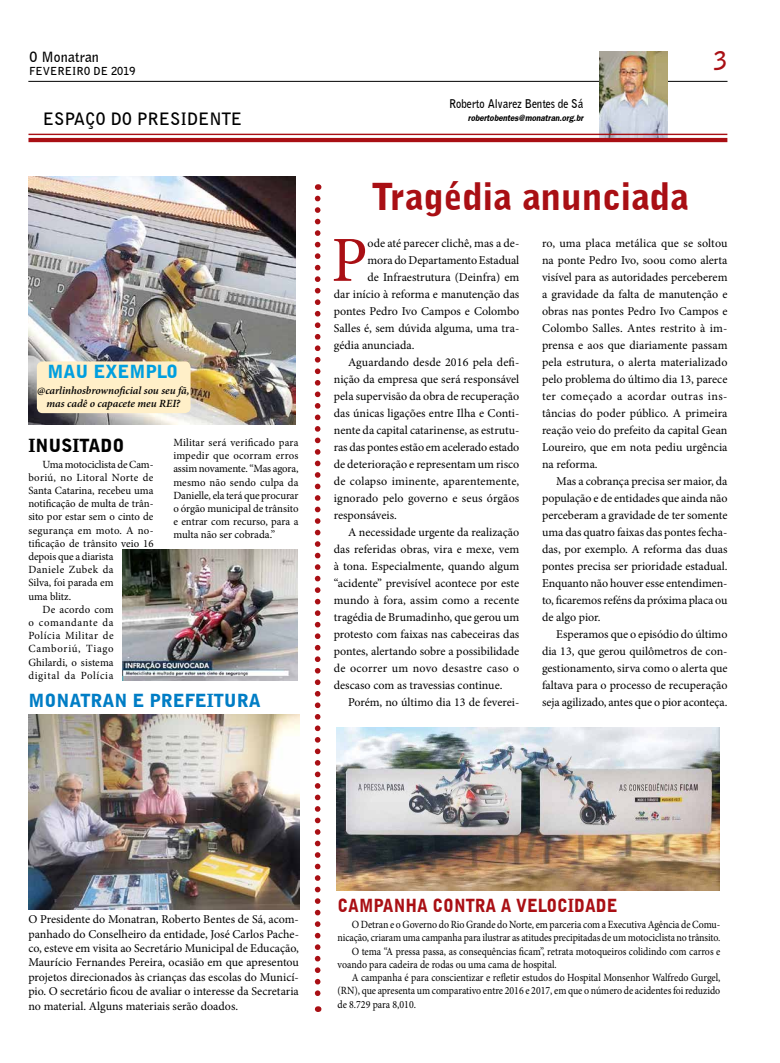
<style>
.page{position:relative;width:780px;height:1063px;background:#fff}
.page>*{position:absolute;margin:0;border:0;box-sizing:border-box;transform-origin:0 0}
.t1{font:64.3px "Minion Pro";color:#a90f14}
.t2{font:900 37px "Bell Gothic BT";color:#a90f14}
.t3{font:700 24px "Bell Gothic BT";color:#a90f14}
.t4{font:900 18px "Bell Gothic BT";color:#a90f14;scale:.9 1}
.t5{font:900 18px "Bell Gothic BT";color:#007dc5}
.t6{font:900 18px "Bell Gothic BT";color:#009fdf}
.t7{font:900 18px "Bell Gothic BT";color:#000}
.t8{font:700 17px "Bell Gothic BT";color:#000}
.t9{font:700 14px "Bell Gothic BT";color:#000}
.t10{font:12px/17px "Minion Pro";color:#000;text-align:justify}
.t11{font:12px "Minion Pro";letter-spacing:.02em;color:#000}
.t12{font:700 12px "Bell Gothic BT";color:#000;scale:.9 1}
.t13{font:11px "Minion Pro";color:#000;scale:.9 1}
.t14{font:11px/13.2px "Minion Pro";color:#000;text-align:justify}
.t15{font:italic 600 11px/13.2px "Minion Pro";letter-spacing:-.005em;color:#000;text-align:center}
.t16{font:11px "Minion Pro";letter-spacing:.06em;color:#000}
.t17{font:11px "Minion Pro";letter-spacing:.03em;color:#000}
.t18{font:11px "Minion Pro";letter-spacing:.025em;color:#000}
.t19{font:11px "Minion Pro";letter-spacing:.045em;color:#000}
.t20{font:700 11px "Bell Gothic BT";color:#000}
.t21{font:11px "Minion Pro";letter-spacing:.04em;color:#000}
.t22{font:11px "Minion Pro";letter-spacing:.055em;color:#000}
.t23{font:11px "Minion Pro";letter-spacing:.02em;color:#000}
.t24{font:italic 700 9px "Frankfurt Gothic";color:#000;scale:.9 1}
</style>
<div class="page">
<hr style="left:28px;top:81px;width:699px;height:1px;background:#000">
<img style="left:599px;top:52px;width:68px;height:86px">
<hr style="left:28px;top:134px;width:699px;height:1px;background:#a90f14">
<hr style="left:28px;top:138px;width:699px;height:4px;background:#a90f14">
<svg style="left:315px;top:199px;width:5px;height:813px"></svg>
<img style="left:336px;top:728px;width:383px;height:162px">
<img style="left:28px;top:176px;width:267px;height:249px">
<img style="left:122px;top:549px;width:175px;height:131px">
<div style="left:37px;top:361px;width:153px;height:52px;background:#ffefc8;border-radius:6px"></div>
<img style="left:28px;top:714px;width:271px;height:196px">
<p class="t9" style="left:29px;top:47px;width:71px">O Monatran</p>
<p class="t20" style="left:29px;top:64px;width:108px">FEVEREIRO DE 2019</p>
<h3 class="t8" style="left:43px;top:108px;width:201px">ESPAÇO DO PRESIDENTE</h3>
<h3 class="t6" style="left:48px;top:360px;width:83px">MAU EXEMPLO</h3>
<p class="t15" style="left:37px;top:384px;width:154px">@carlinhosbrownoficial sou seu fã, mas cadê o capacete meu REI?</p>
<h3 class="t7" style="left:28px;top:434px;width:19px">INUSI</h3>
<h3 class="t7" style="left:79px;top:434px;width:44px">TADO</h3>
<p class="t14" style="left:43px;top:458px;width:112px">Uma motociclista de Cam-</p>
<p class="t17" style="left:28px;top:470px;width:127px">boriú, no Litoral Norte de</p>
<p class="t14" style="left:28px;top:484px;width:127px">Santa Catarina, recebeu uma</p>
<p class="t14" style="left:28px;top:497px;width:127px">notificação de multa de trân-</p>
<p class="t14" style="left:28px;top:510px;width:127px">sito por estar sem o cinto de</p>
<p class="t18" style="left:28px;top:523px;width:127px">segurança em moto. A no-</p>
<p class="t14" style="left:28px;top:537px;width:127px">tificação de trânsito veio 16</p>
<p class="t14" style="left:28px;top:550px;width:87px">depois que a diarista</p>
<p class="t21" style="left:28px;top:562px;width:87px">Daniele Zubek da</p>
<p class="t14" style="left:28px;top:576px;width:87px">Silva, foi parada em</p>
<p class="t14" style="left:28px;top:590px;width:44px">uma blitz.</p>
<p class="t23" style="left:43px;top:602px;width:73px">De acordo com</p>
<p class="t22" style="left:28px;top:615px;width:87px">o comandante da</p>
<p class="t19" style="left:28px;top:628px;width:87px">Polícia Militar de</p>
<p class="t16" style="left:28px;top:642px;width:87px">Camboriú, Tiago</p>
<p class="t14" style="left:28px;top:656px;width:87px">Ghilardi, o sistema</p>
<p class="t16" style="left:28px;top:668px;width:87px">digital da Polícia</p>
<p class="t14" style="left:173px;top:436px;width:127px">Militar será verificado para impedir que ocorram erros assim novamente. “Mas agora, mesmo não sendo culpa da Danielle, ela terá que procurar o órgão municipal de trânsito e entrar com recurso, para a multa não ser cobrada.”</p>
<h3 class="t5" style="left:28px;top:689px;width:234px">M ONATRAN E PREFEITURA</h3>
<p class="t12" style="left:449px;top:96px;width:150px">Roberto Alvarez Bentes de Sá</p>
<p class="t24" style="left:468px;top:113px;width:129px">robertobentes@monatran.org.br</p>
<h2 class="t2" style="left:372px;top:174px;width:318px">TRAGÉDIA ANUNCIADA</h2>
<h3 class="t3" style="left:714px;top:45px;width:15px">3</h3>
<h1 class="t1" style="left:331px;top:217px;width:38px">P</h1>
<p class="t10" style="left:367px;top:235px;width:153px">ode até parecer clichê, mas a de-</p>
<p class="t10" style="left:367px;top:252px;width:153px">mora do Departamento Estadual</p>
<p class="t10" style="left:367px;top:269px;width:153px">de Infraestrutura (Deinfra) em</p>
<p class="t10" style="left:334px;top:286px;width:187px">dar início à reforma e manutenção das</p>
<p class="t10" style="left:334px;top:303px;width:187px">pontes Pedro Ivo Campos e Colombo</p>
<p class="t10" style="left:334px;top:320px;width:187px">Salles é, sem dúvida alguma, uma tra-</p>
<p class="t10" style="left:334px;top:337px;width:82px">gédia anunciada.</p>
<p class="t10" style="left:348px;top:354px;width:173px">Aguardando desde 2016 pela defi-</p>
<p class="t10" style="left:334px;top:371px;width:187px">nição da empresa que será responsável</p>
<p class="t10" style="left:334px;top:388px;width:187px">pela supervisão da obra de recuperação</p>
<p class="t10" style="left:334px;top:405px;width:187px">das únicas ligações entre Ilha e Conti-</p>
<p class="t10" style="left:334px;top:422px;width:187px">nente da capital catarinense, as estrutu-</p>
<p class="t10" style="left:334px;top:439px;width:187px">ras das pontes estão em acelerado estado</p>
<p class="t10" style="left:334px;top:456px;width:187px">de deterioração e representam um risco</p>
<p class="t10" style="left:334px;top:473px;width:187px">de colapso iminente, aparentemente,</p>
<p class="t10" style="left:334px;top:490px;width:187px">ignorado pelo governo e seus órgãos</p>
<p class="t10" style="left:334px;top:507px;width:64px">responsáveis.</p>
<p class="t10" style="left:348px;top:524px;width:173px">A necessidade urgente da realização</p>
<p class="t10" style="left:334px;top:541px;width:187px">das referidas obras, vira e mexe, vem</p>
<p class="t10" style="left:334px;top:558px;width:187px">à tona. Especialmente, quando algum</p>
<p class="t10" style="left:334px;top:575px;width:187px">“acidente” previsível acontece por este</p>
<p class="t10" style="left:334px;top:592px;width:187px">mundo à fora, assim como a recente</p>
<p class="t10" style="left:334px;top:609px;width:187px">tragédia de Brumadinho, que gerou um</p>
<p class="t10" style="left:334px;top:626px;width:187px">protesto com faixas nas cabeceiras das</p>
<p class="t10" style="left:334px;top:643px;width:187px">pontes, alertando sobre a possibilidade</p>
<p class="t11" style="left:334px;top:660px;width:187px">de ocorrer um novo desastre caso o</p>
<p class="t10" style="left:334px;top:677px;width:170px">descaso com as travessias continue.</p>
<p class="t10" style="left:348px;top:694px;width:173px">Porém, no último dia 13 de feverei-</p>
<p class="t10" style="left:542px;top:235px;width:187px">ro, uma placa metálica que se soltou na ponte Pedro Ivo, soou como alerta visível para as autoridades perceberem a gravidade da falta de manutenção e obras nas pontes Pedro Ivo Campos e Colombo Salles. Antes restrito à im&shy;prensa e aos que diariamente passam pela estrutura, o alerta materializado pelo problema do último dia 13, parece ter começado a acordar outras ins&shy;tâncias do poder público. A primeira reação veio do prefeito da capital Gean Loureiro, que em nota pediu urgência na reforma.</p>
<p class="t10" style="left:542px;top:473px;width:187px;text-indent:14px">Mas a cobrança precisa ser maior, da população e de entidades que ainda não perceberam a gravidade de ter somente uma das quatro faixas das pontes fecha&shy;das, por exemplo. A reforma das duas pontes precisa ser prioridade estadual.<br>Enquanto não houver esse entendimen&shy;to, ficaremos reféns da próxima placa ou de algo pior.</p>
<p class="t10" style="left:542px;top:626px;width:187px;text-indent:14px">Esperamos que o episódio do último dia 13, que gerou quilômetros de con&shy;gestionamento, sirva como o alerta que faltava para o processo de recuperação seja agilizado, antes que o pior aconteça.</p>
<p class="t10" style="left:28px;top:912px;width:272px;line-height:14.4px">O Presidente do Monatran, Roberto Bentes de Sá, acom&shy;panhado do Conselheiro da entidade, José Carlos Pache&shy;co, esteve em visita ao Secretário Municipal de Educação, Maurício Fernandes Pereira, ocasião em que apresentou projetos direcionados às crianças das escolas do Municí&shy;pio. O secretário ficou de avaliar o interesse da Secretaria no material. Alguns materiais serão doados.</p>
<h3 class="t4" style="left:337px;top:895px;width:26px">CAMPANHA</h3>
<h3 class="t4" style="left:432px;top:895px;width:13px">CON</h3>
<h3 class="t4" style="left:465px;top:895px;width:68px">TRA A VELOCI</h3>
<h3 class="t4" style="left:574px;top:895px;width:47px">DADE</h3>
<p class="t13" style="left:351px;top:917px;width:411px">O Detran e o Governo do Rio Grande do Norte, em parceria com a Executiva Agência de Comu-</p>
<p class="t13" style="left:337px;top:931px;width:427px">nicação, criaram uma campanha para ilustrar as atitudes precipitadas de um motociclista no trânsito.</p>
<p class="t13" style="left:351px;top:944px;width:411px">O tema “A pressa passa, as consequências ficam”, retrata motoqueiros colidindo com carros e</p>
<p class="t13" style="left:337px;top:957px;width:245px">voando para cadeira de rodas ou uma cama de hospital.</p>
<p class="t13" style="left:351px;top:970px;width:411px">A campanha é para conscientizar e refletir estudos do Hospital Monsenhor Walfredo Gurgel,</p>
<p class="t13" style="left:337px;top:983px;width:427px">(RN), que apresenta um comparativo entre 2016 e 2017, em que o número de acidentes foi reduzido</p>
<p class="t13" style="left:337px;top:997px;width:89px">de 8.729 para 8,010.</p>
</div>
